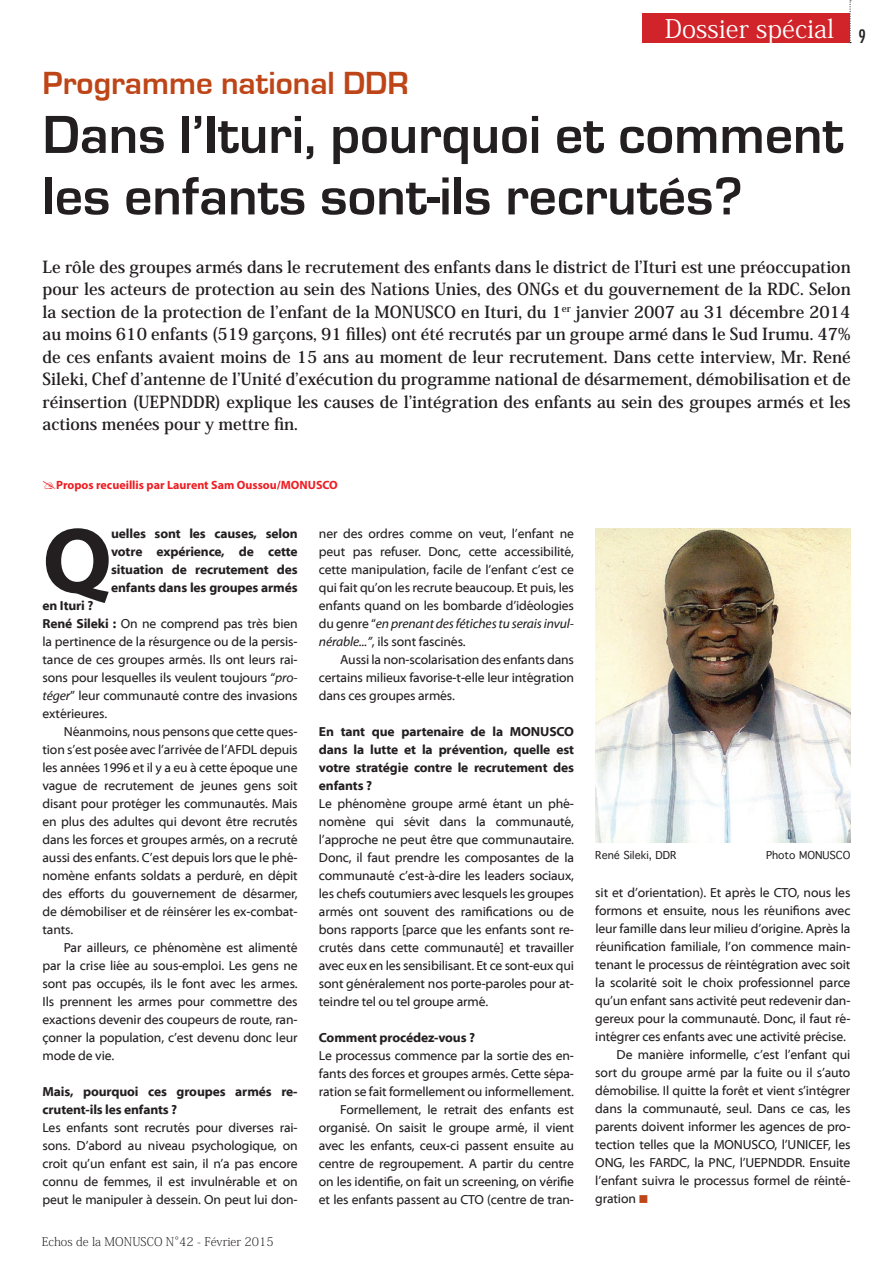
<style>
.page{position:relative;width:893px;height:1263px;background:#fff}
.page>*{position:absolute;margin:0;border:0;box-sizing:border-box;transform-origin:0 0}
.t1{font:700 93.3px "Myriad Web Pro";color:#231f20}
.t2{font:700 55.5px/61.5px "Eurostile";color:#231f20}
.t3{font:700 33px "Eurostile";color:#bd4517}
.t4{font:25.5px "Koz Min Pro";color:#fff}
.t5{font:500 condensed 18px "Futura";color:#231f20}
.t6{font:700 16.5px/22.5px "Koz Min Pr 6 N";color:#231f20;text-align:justify}
.t7{font:13.2px/18px "Myriad Web Pro";letter-spacing:-.01em;color:#231f20;text-align:justify}
.t8{font:700 13.2px/18px "Myriad Web Pro";letter-spacing:-.01em;color:#231f20;text-align:justify}
.t9{font:700 12px "Myriad Pro";color:#ee1d23}
.t10{font:200 12px "Koz Min Pr 6 N";color:#231f20}
.t11{font:10.5px "Thonburi";color:#231f20}
.s1{font-weight:700}
.s2{font-style:italic}
.s3{color:#bd4517}
</style>
<div class="page">
<svg style="left:849px;top:0;width:2px;height:43px"></svg>
<div style="left:642px;top:13px;width:208px;height:30px;background:#d1232a"></div>
<img style="left:595px;top:528px;width:255px;height:315px">
<h3 class="t3" style="left:43px;top:65px;width:368px">Programme national DDR</h3>
<h3 class="t4" style="left:665px;top:11px;width:171px">Dossier spécial</h3>
<h2 class="t2" style="left:43px;top:105px;width:803px">Dans l’Ituri, pourquoi et comment les enfants sont-ils recrutés?</h2>
<h3 class="t5" style="left:858px;top:25px;width:9px">9</h3>
<p class="t6" style="left:43px;top:256px;width:810px">Le rôle des groupes armés dans le recrutement des enfants dans le district de l’Ituri est une préoccupation pour les acteurs de protection au sein des Nations Unies, des ONGs et du gouvernement de la RDC. Selon la section de la protection de l’enfant de la MONUSCO en Ituri, du 1<sup>er</sup> janvier 2007 au 31 décembre 2014 au moins 610 enfants (519 garçons, 91 filles) ont été recrutés par un groupe armé dans le Sud Irumu. 47% de ces enfants avaient moins de 15 ans au moment de leur recrutement. Dans cette interview, Mr. René Sileki, Chef d’antenne de l’Unité d’exécution du programme national de désarmement, démobilisation et de réinsertion (UEPNDDR) explique les causes de l’intégration des enfants au sein des groupes armés et les actions menées pour y mettre fin.</p>
<p class="t9" style="left:56px;top:477px;width:283px">Propos recueillis par Laurent Sam Oussou/MONUSCO</p>
<h1 class="t1" style="left:43px;top:510px;width:71px">Q</h1>
<p class="t8" style="left:111px;top:525px;width:188px">uelles sont les causes, selon votre expérience, de cette situation de recrutement des enfants dans les groupes armés</p>
<p class="t7" style="left:43px;top:597px;width:257px;text-align:left"><span class="s1">en Ituri ?<br>René Sileki :</span> On ne comprend pas très bien la pertinence de la résurgence ou de la persis&shy;tance de ces groupes armés. Ils ont leurs rai&shy;sons pour lesquelles ils veulent toujours “<span class="s2">pro&shy;téger</span>” leur communauté contre des invasions extérieures.</p>
<p class="t7" style="left:43px;top:723px;width:257px;text-indent:21px">Néanmoins, nous pensons que cette ques&shy;tion s’est posée avec l’arrivée de l’AFDL depuis les années 1996 et il y a eu à cette époque une vague de recrutement de jeunes gens soit disant pour protéger les communautés. Mais en plus des adultes qui devont être recrutés dans les forces et groupes armés, on a recruté aussi des enfants. C’est depuis lors que le phé&shy;nomène enfants soldats a perduré, en dépit des efforts du gouvernement de désarmer, de démobiliser et de réinsérer les ex-combat&shy;tants.</p>
<p class="t7" style="left:43px;top:939px;width:257px;text-indent:21px">Par ailleurs, ce phénomène est alimenté par la crise liée au sous-emploi. Les gens ne sont pas occupés, ils le font avec les armes.<br>Ils prennent les armes pour commettre des exactions devenir des coupeurs de route, ran&shy;çonner la population, c’est devenu donc leur mode de vie.</p>
<p class="t8" style="left:43px;top:1083px;width:257px">Mais, pourquoi ces groupes armés re&shy;crutent-ils les enfants ?</p>
<p class="t7" style="left:43px;top:1119px;width:257px">Les enfants sont recrutés pour diverses rai&shy;sons. D’abord au niveau psychologique, on croit qu’un enfant est sain, il n’a pas encore connu de femmes, il est invulnérable et on peut le manipuler à dessein. On peut lui don-</p>
<p class="t10" style="left:42px;top:1235px;width:234px">Echos de la MONUSCO N°42 - Février 2015</p>
<p class="t7" style="left:319px;top:525px;width:257px">ner des ordres comme on veut, l’enfant ne peut pas refuser. Donc, cette accessibilité, cette manipulation, facile de l’enfant c’est ce qui fait qu’on les recrute beaucoup. Et puis, les enfants quand on les bombarde d’idéologies du genre “<span class="s2">en prenant des fétiches tu serais invul&shy;nérable...”</span>, ils sont fascinés.</p>
<p class="t7" style="left:319px;top:651px;width:257px;text-indent:21px">Aussi la non-scolarisation des enfants dans certains milieux favorise-t-elle leur intégration dans ces groupes armés.</p>
<p class="t8" style="left:319px;top:723px;width:257px">En tant que partenaire de la MONUSCO dans la lutte et la prévention, quelle est votre stratégie contre le recrutement des enfants ?</p>
<p class="t7" style="left:319px;top:795px;width:257px">Le phénomène groupe armé étant un phé&shy;nomène qui sévit dans la communauté, l’approche ne peut être que communautaire.<br>Donc, il faut prendre les composantes de la communauté c’est-à-dire les leaders sociaux, les chefs coutumiers avec lesquels les groupes armés ont souvent des ramifications ou de bons rapports [parce que les enfants sont re&shy;crutés dans cette communauté] et travailler avec eux en les sensibilisant. Et ce sont-eux qui sont généralement nos porte-paroles pour at&shy;teindre tel ou tel groupe armé.</p>
<p class="t8" style="left:319px;top:1029px;width:158px">Comment procédez-vous ?</p>
<p class="t7" style="left:319px;top:1047px;width:257px;text-align:right">Le processus commence par la sortie des en&shy;fants des forces et groupes armés. Cette sépa&shy;ration se fait formellement ou informellement.<br>Formellement, le retrait des enfants est organisé. On saisit le groupe armé, il vient avec les enfants, ceux-ci passent ensuite au centre de regroupement. A partir du centre on les identifie, on fait un screening, on vérifie et les enfants passent au CTO (centre de tran-</p>
<p class="t11" style="left:595px;top:846px;width:83px">René Sileki, DDR</p>
<p class="t11" style="left:766px;top:846px;width:86px">Photo MONUSCO</p>
<p class="t7" style="left:595px;top:884px;width:257px">sit et d’orientation). Et après le CTO, nous les</p>
<p class="t7" style="left:595px;top:902px;width:257px">formons et ensuite, nous les réunifions avec</p>
<p class="t7" style="left:595px;top:920px;width:257px">leur famille dans leur milieu d’origine. Après la</p>
<p class="t7" style="left:595px;top:938px;width:257px">réunification familiale, l’on commence main-</p>
<p class="t7" style="left:595px;top:956px;width:257px">tenant le processus de réintégration avec soit</p>
<p class="t7" style="left:595px;top:974px;width:257px">la scolarité soit le choix professionnel parce</p>
<p class="t7" style="left:595px;top:992px;width:257px">qu’un enfant sans activité peut redevenir dan-</p>
<p class="t7" style="left:595px;top:1010px;width:257px">gereux pour la communauté. Donc, il faut ré-</p>
<p class="t7" style="left:595px;top:1028px;width:252px">intégrer ces enfants avec une activité précise.</p>
<p class="t7" style="left:617px;top:1046px;width:235px">De manière informelle, c’est l’enfant qui</p>
<p class="t7" style="left:595px;top:1064px;width:257px">sort du groupe armé par la fuite ou il s’auto</p>
<p class="t7" style="left:595px;top:1082px;width:257px">démobilise. Il quitte la forêt et vient s’intégrer</p>
<p class="t7" style="left:595px;top:1100px;width:257px">dans la communauté, seul. Dans ce cas, les</p>
<p class="t7" style="left:595px;top:1118px;width:257px">parents doivent informer les agences de pro-</p>
<p class="t7" style="left:595px;top:1136px;width:257px">tection telles que la MONUSCO, l’UNICEF, les</p>
<p class="t7" style="left:595px;top:1154px;width:257px">ONG, les FARDC, la PNC, l’UEPNDDR. Ensuite</p>
<p class="t7" style="left:595px;top:1172px;width:257px">l’enfant suivra le processus formel de réinté-</p>
<p class="t7" style="left:595px;top:1190px;width:55px">gration <span class="s3">■</span></p>
</div>
